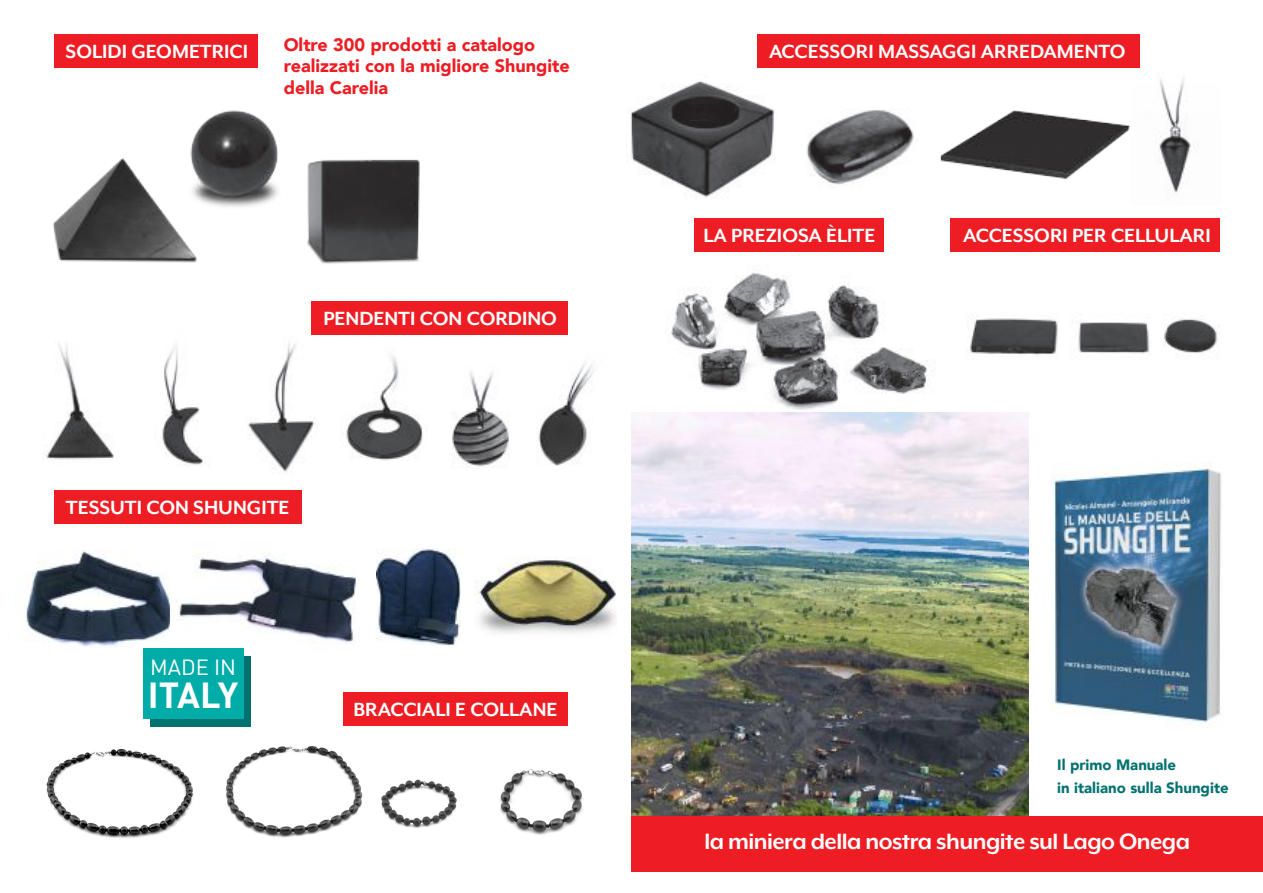
<style>
.page{position:relative;width:1263px;height:893px;background:#fff}
.page>*{position:absolute;margin:0;border:0;box-sizing:border-box;transform-origin:0 0}
.t1{font:700 35.85px "DIN";letter-spacing:-.03em;color:#fff}
.t2{font:700 25.5px "Mr Eaves XL Mod OT";letter-spacing:-.02em;color:#fff}
.t3{font:700 21.9px "Mr Eaves XL Mod OT";color:#fff}
.t4{font:21.75px "DIN";color:#fff}
.t5{font:900 18px/21.6px "Avenir";color:#ee1d23}
.t6{font:900 15px/22.5px "Avenir";color:#00726f}
</style>
<div class="page">
<div style="left:951px;top:218px;width:269px;height:34px;background:#ee1d23"></div>
<div style="left:694px;top:218px;width:189px;height:34px;background:#ee1d23"></div>
<div style="left:757px;top:34px;width:383px;height:34px;background:#ee1d23"></div>
<div style="left:344px;top:692px;width:224px;height:33px;background:#ee1d23"></div>
<div style="left:54px;top:490px;width:248px;height:34px;background:#ee1d23"></div>
<div style="left:312px;top:301px;width:256px;height:34px;background:#ee1d23"></div>
<div style="left:54px;top:34px;width:204px;height:34px;background:#ee1d23"></div>
<img style="left:631px;top:412px;width:398px;height:404px">
<div style="left:631px;top:816px;width:632px;height:56px;background:#ee1d23"></div>
<img style="left:643px;top:272px;width:272px;height:168px">
<img style="left:843px;top:336px;width:90px;height:64px">
<img style="left:191px;top:110px;width:87px;height:97px">
<img style="left:52px;top:147px;width:173px;height:116px">
<img style="left:307px;top:159px;width:113px;height:105px">
<img style="left:346px;top:355px;width:77px;height:106px">
<img style="left:46px;top:343px;width:68px;height:117px">
<img style="left:248px;top:343px;width:67px;height:129px">
<img style="left:538px;top:361px;width:56px;height:105px">
<img style="left:452px;top:372px;width:57px;height:95px">
<img style="left:162px;top:347px;width:43px;height:118px">
<img style="left:381px;top:779px;width:76px;height:49px">
<img style="left:500px;top:769px;width:83px;height:66px">
<img style="left:46px;top:749px;width:147px;height:89px">
<img style="left:226px;top:746px;width:137px;height:92px">
<img style="left:25px;top:551px;width:145px;height:96px">
<img style="left:170px;top:553px;width:186px;height:96px">
<img style="left:377px;top:549px;width:84px;height:97px">
<img style="left:474px;top:557px;width:142px;height:77px">
<img style="left:970px;top:314px;width:249px;height:45px">
<img style="left:1159px;top:78px;width:36px;height:115px">
<img style="left:940px;top:110px;width:190px;height:69px">
<img style="left:806px;top:109px;width:108px;height:76px">
<img style="left:626px;top:81px;width:149px;height:116px">
<div style="left:150px;top:656px;width:101px;height:70px;background:#00726f"></div>
<div style="left:143px;top:649px;width:101px;height:70px;background:#00aca8"></div>
<img style="left:1051px;top:462px;width:170px;height:264px">
<p class="t5" style="left:284px;top:34px;width:288px">Oltre 300 prodotti a catalogo realizzati con la migliore Shungite della Carelia</p>
<p class="t3" style="left:66px;top:40px;width:184px">SOLIDI GEOMETRICI</p>
<p class="t3" style="left:769px;top:40px;width:358px">ACCESSORI MASSAGGI ARREDAMENTO</p>
<p class="t3" style="left:323px;top:307px;width:235px">PENDENTI CON CORDINO</p>
<p class="t3" style="left:66px;top:497px;width:225px">TESSUTI CON SHUNGITE</p>
<p class="t4" style="left:150px;top:653px;width:88px">MADE IN</p>
<h1 class="t1" style="left:148px;top:671px;width:92px">ITALY</h1>
<p class="t3" style="left:354px;top:698px;width:205px">BRACCIALI E COLLANE</p>
<p class="t3" style="left:703px;top:224px;width:173px">LA PREZIOSA ÈLITE</p>
<p class="t3" style="left:963px;top:224px;width:249px">ACCESSORI PER CELLULARI</p>
<p class="t6" style="left:1057px;top:754px;width:173px">Il primo Manuale<br>in italiano sulla Shungite</p>
<p class="t2" style="left:704px;top:828px;width:487px">la miniera della nostra shungite sul Lago Onega</p>
</div>
